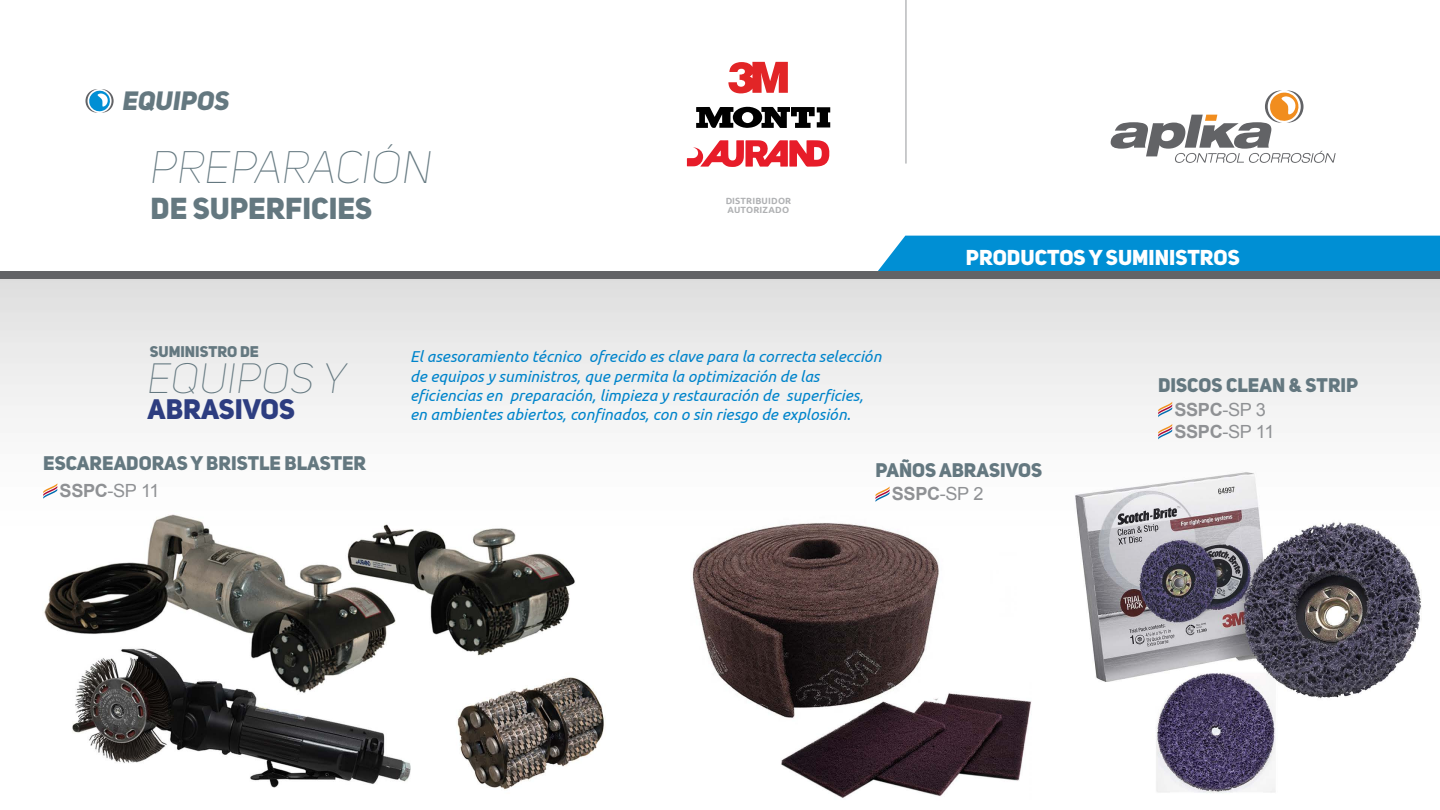
<style>
.page{position:relative;width:1440px;height:810px;background:#fff}
.page>*{position:absolute;margin:0;border:0;box-sizing:border-box;transform-origin:0 0}
.t1{font:45px "Uni Sans Thin Italic CAPS";color:#647880}
.t2{font:41.85px "Uni Sans Thin Italic CAPS";color:#647880}
.t3{font:30px "Uni Sans Heavy CAPS";color:#647880}
.t4{font:27.9px "Uni Sans Heavy CAPS";color:#2d3d80}
.t5{font:26.25px "Uni Sans Heavy Italic CAPS";color:#647880}
.t6{font:21.3px "Uni Sans Heavy CAPS";color:#fff}
.t7{font:19.5px "Uni Sans Heavy CAPS";color:#647880}
.t8{font:18.15px/22.2px "Arial";letter-spacing:-.055em;color:#8f9194}
.t9{font:700 18.15px "Arial";color:#8f9194}
.t10{font:italic 15.75px/19.3px "Ubuntu";color:#0084cb}
.t11{font:15.3px "Uni Sans Heavy CAPS";color:#647880}
.t12{font:700 9px/9.3px "Ubuntu";letter-spacing:.02em;color:#8e9093}
.s1{font-weight:700}
.s2{font-weight:400}
</style>
<div class="page">
<img style="left:0;top:278px;width:1440px;height:520px">
<hr style="left:905px;top:0;width:2px;height:164px;background:#a1a3a6">
<svg style="left:1111px;top:91px;width:225px;height:72px"></svg>
<div style="left:878px;top:236px;width:562px;height:35px;background:#008fd4"></div>
<div style="left:0;top:271px;width:1440px;height:7px;background:#626366"></div>
<svg style="left:85px;top:89px;width:29px;height:24px"></svg>
<svg style="left:1158px;top:402px;width:14px;height:15px"></svg>
<svg style="left:1158px;top:424px;width:14px;height:15px"></svg>
<svg style="left:876px;top:486px;width:14px;height:16px"></svg>
<svg style="left:43px;top:483px;width:14px;height:16px"></svg>
<svg style="left:728px;top:62px;width:60px;height:31px"></svg>
<svg style="left:687px;top:140px;width:143px;height:27px"></svg>
<svg style="left:696px;top:106px;width:134px;height:22px"></svg>
<h3 class="t5" style="left:123px;top:85px;width:108px">EQUIPOS</h3>
<h1 class="t1" style="left:151px;top:142px;width:283px">PREPARACIÓN</h1>
<h3 class="t3" style="left:151px;top:189px;width:223px">DE SUPERFICIES</h3>
<p class="t12" style="left:725px;top:196px;width:67px">DISTRIBUIDOR<br>AUTORIZADO</p>
<p class="t11" style="left:150px;top:342px;width:111px">SUMINISTRO DE</p>
<h2 class="t2" style="left:148px;top:354px;width:200px">EQUIPOS Y</h2>
<h3 class="t4" style="left:148px;top:391px;width:149px">ABRASIVOS</h3>
<p class="t10" style="left:410px;top:347px;width:473px">El asesoramiento técnico ofrecido es clave para la correcta selección de equipos y suministros, que permita la optimización de las eficiencias en preparación, limpieza y restauración de superficies, en ambientes abiertos, confinados, con o sin riesgo de explosión.</p>
<h3 class="t6" style="left:966px;top:244px;width:275px">PRODUCTOS Y SUMINISTROS</h3>
<p class="t7" style="left:1158px;top:373px;width:202px">DISCOS CLEAN &amp; STRIP</p>
<p class="t8" style="left:1175px;top:398px;width:101px"><span class="s1">SSPC</span>-SP 3<br><span class="s1">SSPC</span>-SP 11</p>
<p class="t7" style="left:43px;top:451px;width:324px">ESCAREADORAS Y BRISTLE BLASTER</p>
<p class="t8" style="left:60px;top:480px;width:101px"><span class="s1">SSPC</span>-SP 11</p>
<p class="t7" style="left:876px;top:457px;width:168px">PAÑOS ABRASIVOS</p>
<p class="t9" style="left:892px;top:482px;width:93px">SSPC<span class="s2">-SP 2</span></p>
</div>
